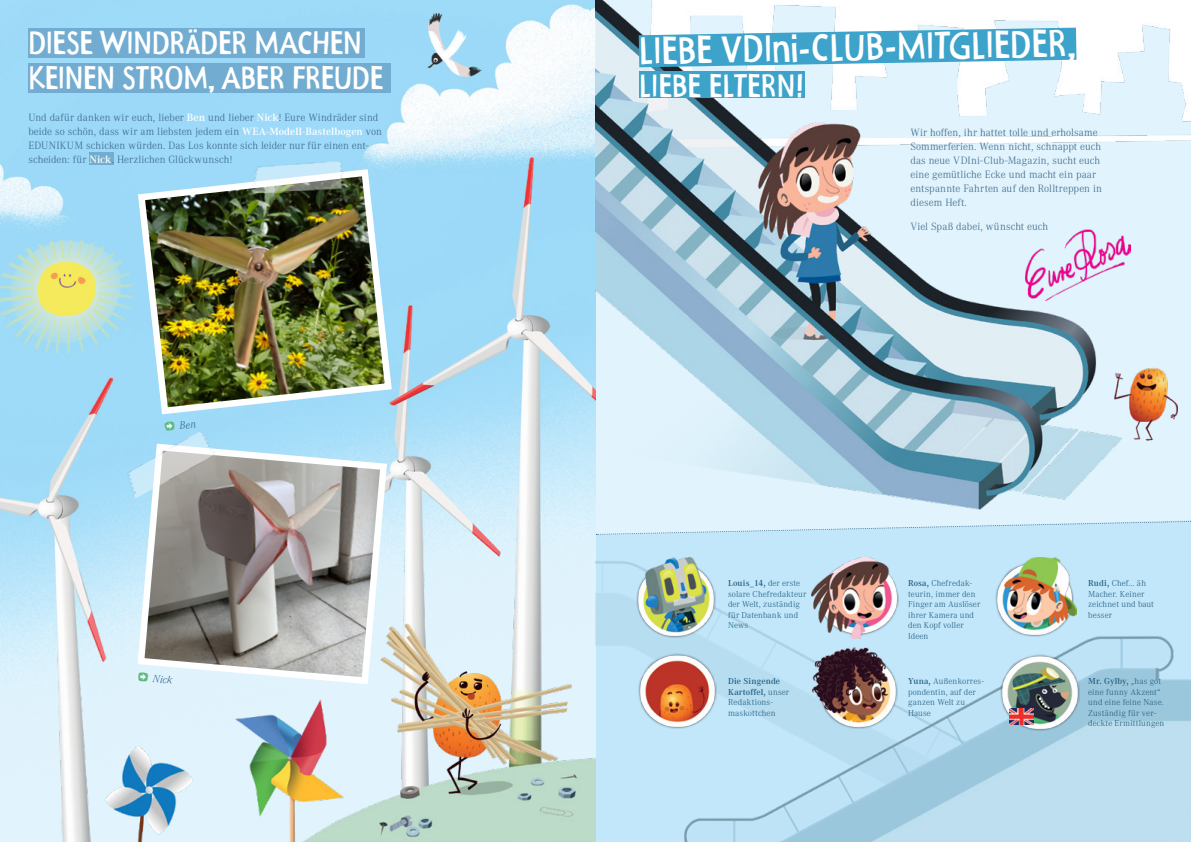
<style>
.page{position:relative;width:1191px;height:842px;background:#fff}
.page>*{position:absolute;margin:0;border:0;box-sizing:border-box;transform-origin:0 0}
.t1{font:38px "Frutimex Condensed";color:#fff}
.t2{font:32px/35.4px "Frutimex Condensed";color:#fff}
.t3{font:300 11px/14px "Corporate A";color:#3d688b}
.t4{font:italic 300 11px "Corporate A";color:#3d688b}
.t5{font:300 9px/10.5px "Corporate A";letter-spacing:.01em;color:#235f83}
.s1{font-size:27px}
.s2{font-weight:600;color:#fff}
.s3{font-family:"Frutimex Condensed";font-weight:400;font-style:normal;font-size:14px;color:#5bb982}
.s4{font-weight:600}
</style>
<div class="page">
<div style="left:596px;top:544px;width:595px;height:14px;background:#c3e7fa"></div>
<img style="left:0;top:0;width:595px;height:842px">
<div style="left:28px;top:28px;width:336px;height:29px;background:#72acd0"></div>
<img style="left:134px;top:166px;width:261px;height:252px">
<svg style="left:134px;top:440px;width:256px;height:248px;background:#a9acac"></svg>
<div style="left:28px;top:63px;width:363px;height:30px;background:#72acd0"></div>
<img style="left:595px;top:558px;width:596px;height:284px">
<img style="left:1000px;top:655px;width:79px;height:76px">
<img style="left:1009px;top:708px;width:24px;height:17px">
<img style="left:812px;top:645px;width:85px;height:84px">
<img style="left:811px;top:558px;width:87px;height:81px">
<img style="left:636px;top:558px;width:80px;height:79px">
<img style="left:996px;top:558px;width:80px;height:79px">
<img style="left:638px;top:654px;width:78px;height:75px">
<img style="left:251px;top:161px;width:93px;height:32px">
<img style="left:121px;top:429px;width:97px;height:69px">
<div style="left:166px;top:423px;width:7px;height:7px;background:#fff"></div>
<div style="left:140px;top:674px;width:7px;height:7px;background:#fff"></div>
<div style="left:89px;top:153px;width:25px;height:12px;background:#72acd0"></div>
<img style="left:595px;top:0;width:596px;height:544px">
<img style="left:1025px;top:230px;width:105px;height:71px">
<div style="left:639px;top:72px;width:165px;height:26px;background:#3da3ca"></div>
<svg style="left:639px;top:28px;width:437px;height:39px;background:#5cb2d2"></svg>
<h2 class="t2" style="left:28px;top:25px;width:356px">DIESE WINDR<span class="s1">Ä</span>DER MACHEN<br>KEINEN STROM, ABER FREUDE</h2>
<p class="t3" style="left:28px;top:111px;width:355px">Und dafür danken wir euch, lieber <span class="s2">Ben</span> und lieber <span class="s2">Nick</span>! Eure Windräder sind beide so schön, dass wir am liebsten jedem ein <span class="s2">WEA-Modell-Bastelbogen</span> von EDUNIKUM schicken würden. Das Los konnte sich leider nur für einen ent&shy;scheiden: für <span class="s2">Nick</span>. Herzlichen Glückwunsch!</p>
<p class="t4" style="left:165px;top:421px;width:32px;rotate:-6deg"><span class="s3">⁄</span> Ben</p>
<p class="t4" style="left:139px;top:671px;width:36px;rotate:5deg"><span class="s3">⁄</span> Nick</p>
<h1 class="t1" style="left:638px;top:27px;width:438px;rotate:-1deg">LIEBE VDIni-CLUB-MITGLIEDER,</h1>
<h2 class="t2" style="left:639px;top:68px;width:165px">LIEBE ELTERN!</h2>
<p class="t3" style="left:910px;top:126px;width:193px">Wir hoffen, ihr hattet tolle und erholsame Sommerferien. Wenn nicht, schnappt euch das neue VDIni-Club-Magazin, sucht euch eine gemütliche Ecke und macht ein paar entspannte Fahrten auf den Rolltreppen in diesem Heft.</p>
<p class="t3" style="left:910px;top:220px;width:139px">Viel Spaß dabei, wünscht euch</p>
<p class="t5" style="left:728px;top:578px;width:80px"><span class="s4">Louis_14,</span> der erste solare Chefredakteur der Welt, zuständig für Datenbank und<br>News</p>
<p class="t5" style="left:728px;top:676px;width:63px"><span class="s4">Die Singende<br>Kartoffel,</span> unser<br>Redaktions&shy;maskottchen</p>
<p class="t5" style="left:908px;top:578px;width:74px"><span class="s4">Rosa,</span> Chefredak&shy;teurin, immer den<br>Finger am Auslöser ihrer Kamera und den Kopf voller<br>Ideen</p>
<p class="t5" style="left:908px;top:676px;width:77px"><span class="s4">Yuna,</span> Außenkorres&shy;pondentin, auf der ganzen Welt zu<br>Hause</p>
<p class="t5" style="left:1088px;top:578px;width:67px"><span class="s4">Rudi,</span> Chef… äh<br>Macher. Keiner zeichnet und baut besser</p>
<p class="t5" style="left:1088px;top:676px;width:78px"><span class="s4">Mr. Gylby,</span> „has got eine funny Akzent“ und eine feine Nase.<br>Zuständig für ver&shy;deckte Ermittlungen</p>
</div>
